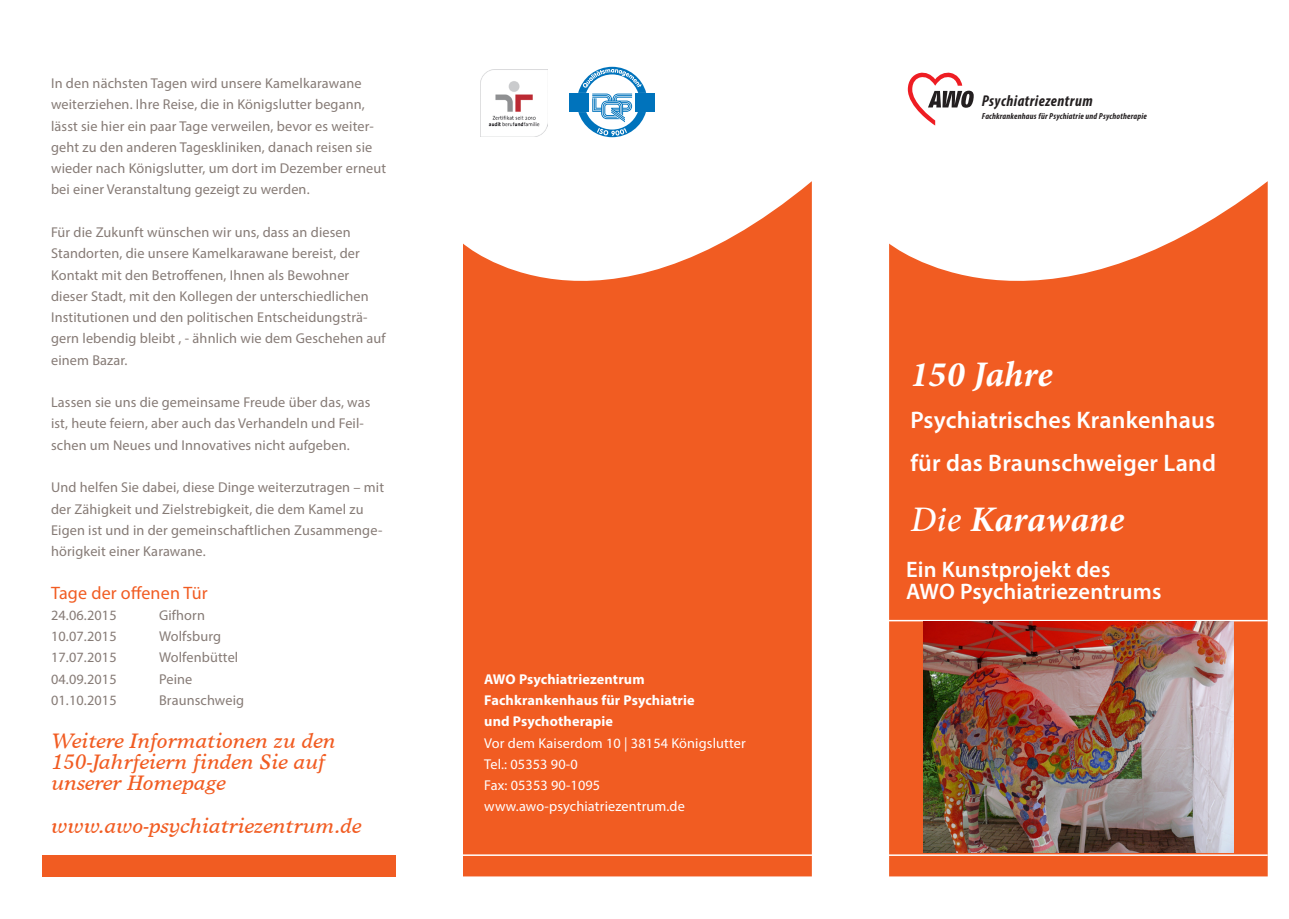
<style>
.page{position:relative;width:1289px;height:919px;background:#fff}
.page>*{position:absolute;margin:0;border:0;box-sizing:border-box;transform-origin:0 0}
.Subheadline_Titel{font:italic 700 36px "Minion Pro";color:#fff}
.Headline_Titel{font:italic 700 36px "Minion Pro";color:#fff}
.Headline_Titel-2{font:600 24px/42.5px "Myriad Pro";letter-spacing:.01em;color:#fff}
.Headline_Titel-3{font:600 22.5px "Myriad Pro";letter-spacing:.01em;color:#fff}
.Fließtext{font:italic 21px/21.3px "Times Europa";color:#f15c22}
.Fließtext-2{font:18px "Myriad Pro";letter-spacing:.01em;color:#f15c22}
.t1{font:italic 700 condensed 15.75px "Myriad Pro";letter-spacing:.03em;color:#231f20}
.Fließtext-3{font:14.25px/21.3px "Myriad Pro";letter-spacing:.01em;color:#867b76}
.Adresse_Psychiatriez{font:14.25px "Myriad Pro";letter-spacing:.01em;color:#fff}
.Adresse_Psychiatriez-2{font:700 14.25px "Myriad Pro";letter-spacing:.01em;color:#fff}
.t2{font:italic 700 condensed 8.7px "Myriad Pro";letter-spacing:.025em;color:#231f20}
.s1{font-weight:500}
</style>
<div class="page">
<div style="left:43px;top:855px;width:352px;height:21px;background:#f15c22"></div>
<svg style="left:463px;top:182px;width:348px;height:694px;background:#f26d39"></svg>
<svg style="left:889px;top:181px;width:378px;height:695px;background:#f27443"></svg>
<svg style="left:907px;top:73px;width:66px;height:52px"></svg>
<img style="left:480px;top:70px;width:67px;height:66px">
<svg style="left:569px;top:67px;width:86px;height:70px"></svg>
<hr style="left:455px;top:854px;width:365px;height:1px;background:#fff">
<hr style="left:880px;top:854px;width:387px;height:1px;background:#fff">
<hr style="left:880px;top:620px;width:387px;height:1px;background:#fff">
<img style="left:923px;top:621px;width:310px;height:231px">
<p class="Fließtext-3" style="left:51px;top:72px;width:336px">In den nächsten Tagen wird unsere Kamelkarawane weiterziehen. Ihre Reise, die in Königslutter begann, lässt sie hier ein paar Tage verweilen, bevor es weiter&shy;geht zu den anderen Tageskliniken, danach reisen sie wieder nach Königslutter, um dort im Dezember erneut bei einer Veranstaltung gezeigt zu werden.</p>
<p class="Fließtext-3" style="left:51px;top:221px;width:336px">Für die Zukunft wünschen wir uns, dass an diesen Standorten, die unsere Kamelkarawane bereist, der Kontakt mit den Betroffenen, Ihnen als Bewohner dieser Stadt, mit den Kollegen der unterschiedlichen Institutionen und den politischen Entscheidungsträ&shy;gern lebendig bleibt , - ähnlich wie dem Geschehen auf einem Bazar.</p>
<p class="Fließtext-3" style="left:51px;top:391px;width:321px">Lassen sie uns die gemeinsame Freude über das, was ist, heute feiern, aber auch das Verhandeln und Feil&shy;schen um Neues und Innovatives nicht aufgeben.</p>
<p class="Fließtext-3" style="left:51px;top:476px;width:334px">Und helfen Sie dabei, diese Dinge weiterzutragen – mit der Zähigkeit und Zielstrebigkeit, die dem Kamel zu Eigen ist und in der gemeinschaftlichen Zusammenge&shy;hörigkeit einer Karawane.</p>
<p class="Fließtext-2" style="left:51px;top:581px;width:158px">Tage der offenen Tür</p>
<p class="Fließtext-3" style="left:51px;top:604px;width:67px">24.06.2015</p>
<p class="Fließtext-3" style="left:159px;top:604px;width:47px">Gifhorn</p>
<p class="Fließtext-3" style="left:51px;top:625px;width:67px">10.07.2015</p>
<p class="Fließtext-3" style="left:159px;top:625px;width:64px">Wolfsburg</p>
<p class="Fließtext-3" style="left:51px;top:646px;width:67px">17.07.2015</p>
<p class="Fließtext-3" style="left:159px;top:646px;width:81px">Wolfenbüttel</p>
<p class="Fließtext-3" style="left:51px;top:668px;width:67px">04.09.2015</p>
<p class="Fließtext-3" style="left:159px;top:668px;width:35px">Peine</p>
<p class="Fließtext-3" style="left:51px;top:689px;width:67px">01.10.2015</p>
<p class="Fließtext-3" style="left:159px;top:689px;width:87px">Braunschweig</p>
<p class="Fließtext" style="left:51px;top:729px;width:286px">Weitere Informationen zu den<br>150-Jahrfeiern finden Sie auf unserer Homepage</p>
<p class="Fließtext" style="left:51px;top:814px;width:311px">www.awo-psychiatriezentrum.de</p>
<p class="Adresse_Psychiatriez-2" style="left:484px;top:669px;width:162px">AWO Psychiatriezentrum</p>
<p class="Adresse_Psychiatriez-2" style="left:484px;top:690px;width:212px">Fachkrankenhaus für Psychiatrie</p>
<p class="Adresse_Psychiatriez-2" style="left:484px;top:712px;width:130px">und Psychotherapie</p>
<p class="Adresse_Psychiatriez" style="left:484px;top:733px;width:263px">Vor dem Kaiserdom 10 | 38154 Königslutter</p>
<p class="Adresse_Psychiatriez" style="left:484px;top:755px;width:95px">Tel.: 05353 90-0</p>
<p class="Adresse_Psychiatriez" style="left:484px;top:776px;width:117px">Fax: 05353 90-1095</p>
<p class="Adresse_Psychiatriez" style="left:484px;top:797px;width:202px">www.awo-psychiatriezentrum.de</p>
<p class="t1" style="left:981px;top:91px;width:112px">Psychiatriezentrum</p>
<p class="t2" style="left:981px;top:111px;width:167px">Fachkrankenhaus für Psychiatrie und Psychotherapie</p>
<p class="Headline_Titel" style="left:910px;top:348px;width:144px">150 Jahre</p>
<p class="Headline_Titel-2" style="left:910px;top:398px;width:307px">Psychiatrisches Krankenhaus für das Braunschweiger Land</p>
<p class="Subheadline_Titel" style="left:910px;top:493px;width:215px"><span class="s1">Die</span> Karawane</p>
<p class="Headline_Titel-3" style="left:906px;top:555px;width:206px">Ein Kunstprojekt des</p>
<p class="Headline_Titel-3" style="left:906px;top:576px;width:257px">AWO Psychiatriezentrums</p>
</div>
